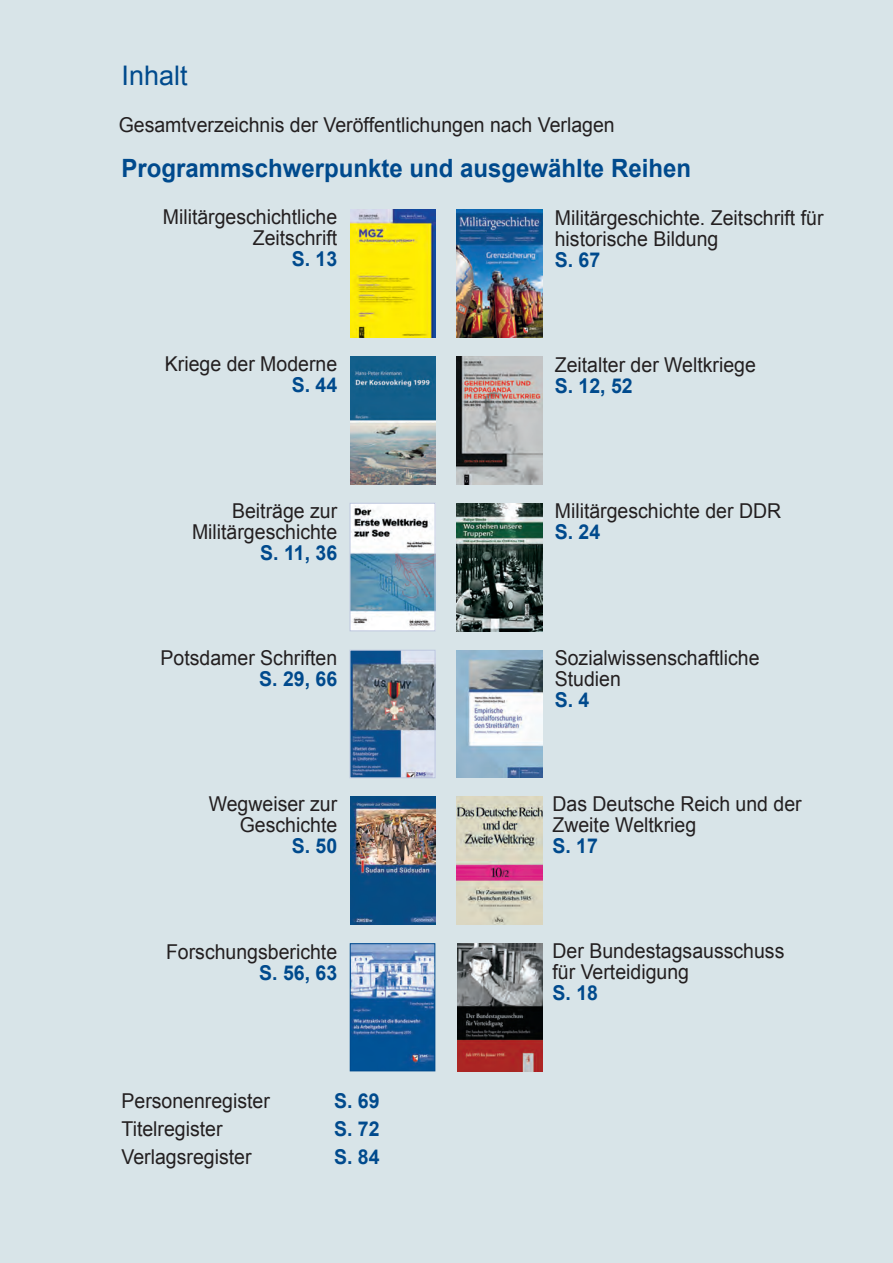
<style>
.page{position:relative;width:893px;height:1263px;background:#d8e4e8}
.page>*{position:absolute;margin:0;border:0;box-sizing:border-box;transform-origin:0 0}
.t1{font:27px "Arial";color:#004a8d}
.t2{font:700 25.2px "Arial";color:#004a8d;scale:.95 1}
.t3{font:20.4px/21px "Arial";color:#231f20;scale:.95 1}
.t4{font:700 20.4px "Arial";color:#004a8d;scale:.95 1}
</style>
<div class="page">
<img style="left:350px;top:210px;width:85px;height:128px">
<img style="left:457px;top:210px;width:85px;height:128px">
<img style="left:457px;top:357px;width:85px;height:127px">
<img style="left:350px;top:356px;width:85px;height:128px">
<img style="left:457px;top:503px;width:85px;height:128px">
<img style="left:352px;top:945px;width:81px;height:124px">
<div style="left:350px;top:943px;width:85px;height:128px;border:1px solid #004a8d"></div>
<img style="left:457px;top:650px;width:85px;height:128px">
<img style="left:457px;top:797px;width:85px;height:127px">
<img style="left:352px;top:505px;width:81px;height:124px">
<div style="left:350px;top:503px;width:85px;height:128px;border:1px solid #bdc7df"></div>
<img style="left:350px;top:797px;width:85px;height:127px">
<img style="left:352px;top:652px;width:81px;height:124px">
<div style="left:350px;top:650px;width:85px;height:128px;border:1px solid #bdc7df"></div>
<img style="left:457px;top:944px;width:85px;height:127px">
<h1 class="t1" style="left:122px;top:58px;width:68px">Inhalt</h1>
<p class="t3" style="left:119px;top:115px;width:524px">Gesamtverzeichnis der Veröffentlichungen nach Verlagen</p>
<p class="t2" style="left:122px;top:151px;width:601px">Programmschwerpunkte und ausgewählte Reihen</p>
<p class="t3" style="left:163px;top:207px;width:185px;text-align:right">Militärgeschichtliche<br>Zeitschrift</p>
<p class="t4" style="left:292px;top:246px;width:49px">S. 13</p>
<p class="t3" style="left:165px;top:354px;width:183px">Kriege der Moderne</p>
<p class="t4" style="left:292px;top:372px;width:49px">S. 44</p>
<p class="t3" style="left:192px;top:500px;width:154px;text-align:right">Beiträge zur<br>Militärgeschichte</p>
<p class="t4" style="left:260px;top:539px;width:83px">S. 11, 36</p>
<p class="t3" style="left:161px;top:647px;width:187px">Potsdamer Schriften</p>
<p class="t4" style="left:259px;top:665px;width:84px">S. 29, 66</p>
<p class="t3" style="left:209px;top:793px;width:137px;text-align:right">Wegweiser zur<br>Geschichte</p>
<p class="t4" style="left:292px;top:832px;width:49px">S. 50</p>
<p class="t3" style="left:166px;top:942px;width:182px">Forschungsberichte</p>
<p class="t4" style="left:259px;top:960px;width:84px">S. 56, 63</p>
<p class="t3" style="left:122px;top:1090px;width:158px">Personenregister</p>
<p class="t4" style="left:334px;top:1087px;width:49px">S. 69</p>
<p class="t3" style="left:122px;top:1118px;width:108px">Titelregister</p>
<p class="t4" style="left:334px;top:1115px;width:49px">S. 72</p>
<p class="t3" style="left:122px;top:1146px;width:138px">Verlagsregister</p>
<p class="t4" style="left:334px;top:1143px;width:49px">S. 84</p>
<p class="t3" style="left:555px;top:207px;width:284px">Militärgeschichte. Zeitschrift für historische Bildung</p>
<p class="t4" style="left:555px;top:246px;width:49px">S. 67</p>
<p class="t3" style="left:555px;top:355px;width:213px">Zeitalter der Weltkriege</p>
<p class="t4" style="left:555px;top:372px;width:84px">S. 12, 52</p>
<p class="t3" style="left:555px;top:500px;width:240px">Militärgeschichte der DDR</p>
<p class="t4" style="left:555px;top:518px;width:49px">S. 24</p>
<p class="t3" style="left:555px;top:647px;width:217px">Sozialwissenschaftliche<br>Studien</p>
<p class="t4" style="left:555px;top:686px;width:38px">S. 4</p>
<p class="t3" style="left:552px;top:793px;width:264px">Das Deutsche Reich und der<br>Zweite Weltkrieg</p>
<p class="t4" style="left:552px;top:832px;width:49px">S. 17</p>
<p class="t3" style="left:552px;top:940px;width:246px">Der Bundestagsausschuss für Verteidigung</p>
<p class="t4" style="left:552px;top:979px;width:49px">S. 18</p>
</div>
